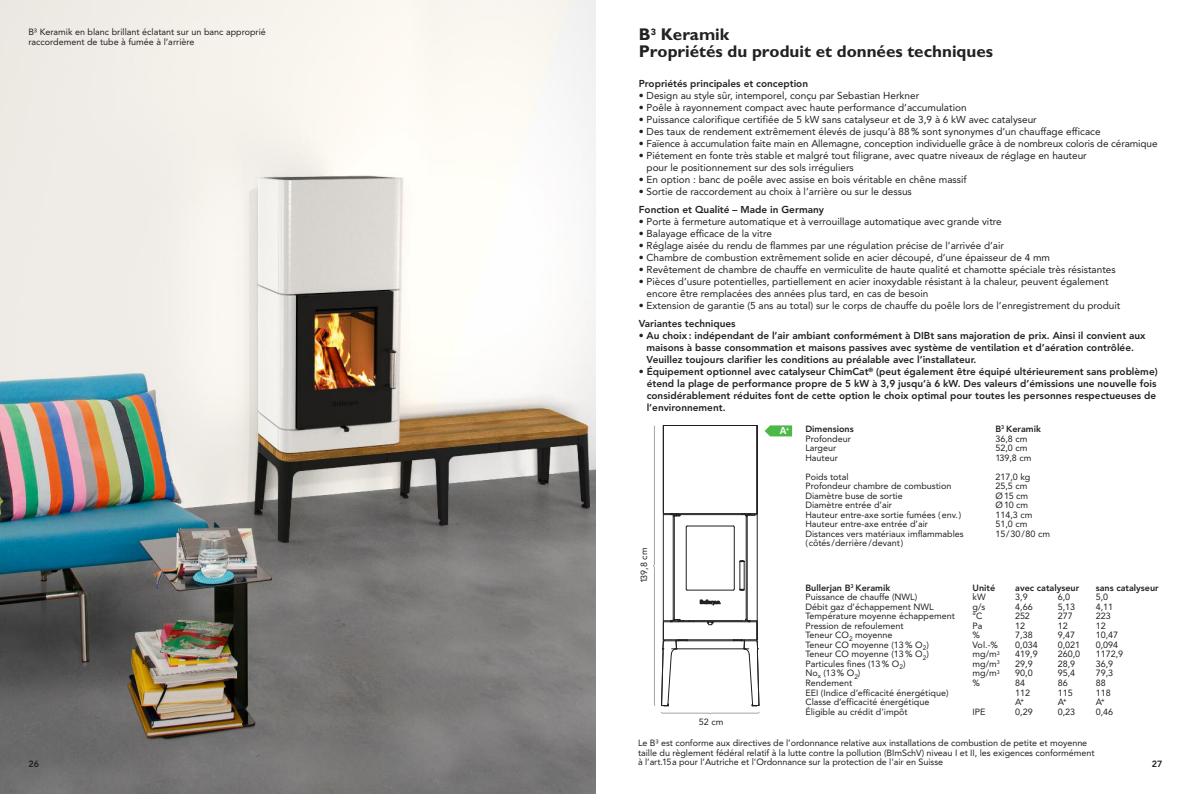
<style>
.page{position:relative;width:1191px;height:794px;background:#fff}
.page>*{position:absolute;margin:0;border:0;box-sizing:border-box;transform-origin:0 0}
.t1{font:700 17px/17px "Gill Sans CELT";color:#222021}
.t2{font:700 11px "Calibri";color:#fefefe}
.t3{font:10px/12px "Avenir LT";color:#222021}
.t4{font:800 10px/12px "Avenir LT";color:#222021}
.t5{font:9px/9.5px "Avenir LT";color:#222021}
.t6{font:800 9px "Avenir LT";color:#222021}
.s1{font-weight:800}
</style>
<div class="page">
<img style="left:0;top:0;width:595px;height:794px">
<svg style="left:700px;top:599px;width:20px;height:6px"></svg>
<hr style="left:680px;top:620px;width:65px;height:1px;background:#222021">
<hr style="left:746px;top:515px;width:1px;height:105px;background:#222021">
<hr style="left:674px;top:516px;width:1px;height:103px;background:#222021">
<hr style="left:686px;top:527px;width:1px;height:62px;background:#222021">
<hr style="left:687px;top:526px;width:46px;height:1px;background:#222021">
<hr style="left:734px;top:527px;width:1px;height:62px;background:#222021">
<hr style="left:687px;top:590px;width:46px;height:1px;background:#222021">
<svg style="left:733px;top:560px;width:12px;height:31px"></svg>
<svg style="left:707px;top:621px;width:6px;height:4px"></svg>
<hr style="left:676px;top:621px;width:31px;height:1px;background:#222021">
<hr style="left:676px;top:639px;width:68px;height:1px;background:#222021">
<hr style="left:713px;top:621px;width:31px;height:1px;background:#222021">
<hr style="left:757px;top:514px;width:1px;height:107px;background:#222021">
<hr style="left:747px;top:514px;width:1px;height:107px;background:#222021">
<hr style="left:663px;top:514px;width:1px;height:107px;background:#222021">
<hr style="left:673px;top:514px;width:1px;height:107px;background:#222021">
<hr style="left:676px;top:640px;width:68px;height:1px;background:#222021">
<hr style="left:676px;top:648px;width:68px;height:1px;background:#222021">
<svg style="left:733px;top:619px;width:26px;height:87px"></svg>
<svg style="left:661px;top:619px;width:33px;height:87px"></svg>
<svg style="left:663px;top:425px;width:95px;height:92px"></svg>
<svg style="left:653px;top:426px;width:2px;height:279px"></svg>
<svg style="left:661px;top:712px;width:98px;height:2px"></svg>
<svg style="left:764px;top:425px;width:28px;height:11px"></svg>
<p class="t5" style="left:28px;top:28px;width:239px">B³ Keramik en blanc brillant éclatant sur un banc approprié raccordement de tube à fumée à l’arrière</p>
<h1 class="t1" style="left:639px;top:27px;width:356px">B<sup>3</sup> Keramik<br>Propriétés du produit et données techniques</h1>
<p class="t4" style="left:639px;top:78px;width:171px">Propriétés principales et conception</p>
<p class="t3" style="left:639px;top:90px;width:282px"><span class="s1">•</span> Design au style sûr, intemporel, conçu par Sebastian Herkner</p>
<p class="t3" style="left:639px;top:102px;width:329px">• Poêle à rayonnement compact avec haute performance d’accumulation</p>
<p class="t3" style="left:639px;top:114px;width:399px">• Puissance calorifique certifiée de 5 kW sans catalyseur et de 3,9 à 6 kW avec catalyseur</p>
<p class="t3" style="left:639px;top:126px;width:463px">• Des taux de rendement extrêmement élevés de jusqu’à 88% sont synonymes d’un chauffage efficace</p>
<p class="t3" style="left:639px;top:138px;width:520px">• Faïence à accumulation faite main en Allemagne, conception individuelle grâce à de nombreux coloris de céramique</p>
<p class="t3" style="left:646px;top:150px;width:442px;text-indent:-8px">• Piétement en fonte très stable et malgré tout filigrane, avec quatre niveaux de réglage en hauteur pour le positionnement sur des sols irréguliers</p>
<p class="t3" style="left:639px;top:174px;width:329px">• En option : banc de poêle avec assise en bois véritable en chêne massif</p>
<p class="t3" style="left:639px;top:186px;width:274px">• Sortie de raccordement au choix à l’arrière ou sur le dessus</p>
<p class="t4" style="left:639px;top:204px;width:187px">Fonction et Qualité – Made in Germany</p>
<p class="t3" style="left:639px;top:216px;width:364px"><span class="s1">•</span> Porte à fermeture automatique et à verrouillage automatique avec grande vitre</p>
<p class="t3" style="left:639px;top:228px;width:135px">• Balayage efficace de la vitre</p>
<p class="t3" style="left:639px;top:240px;width:367px">• Réglage aisée du rendu de flammes par une régulation précise de l’arrivée d’air</p>
<p class="t3" style="left:639px;top:252px;width:413px">• Chambre de combustion extrêmement solide en acier découpé, d’une épaisseur de 4 mm</p>
<p class="t3" style="left:639px;top:264px;width:478px">• Revêtement de chambre de chauffe en vermiculite de haute qualité et chamotte spéciale très résistantes</p>
<p class="t3" style="left:646px;top:276px;width:463px;text-indent:-8px">• Pièces d’usure potentielles, partiellement en acier inoxydable résistant à la chaleur, peuvent également encore être remplacées des années plus tard, en cas de besoin</p>
<p class="t3" style="left:639px;top:300px;width:483px">• Extension de garantie (5 ans au total) sur le corps de chauffe du poêle lors de l’enregistrement du produit</p>
<p class="t4" style="left:639px;top:318px;width:98px">Variantes techniques</p>
<p class="t4" style="left:646px;top:330px;width:500px;text-indent:-8px">• Au choix: indépendant de l’air ambiant conformément à DIBt sans majoration de prix. Ainsi il convient aux maisons à basse consommation et maisons passives avec système de ventilation et d’aération contrôlée.<br>Veuillez toujours clarifier les conditions au préalable avec l’installateur.</p>
<p class="t4" style="left:646px;top:366px;width:512px;text-indent:-8px">• Équipement optionnel avec catalyseur ChimCat<sup>®</sup> (peut également être équipé ultérieurement sans problème) étend la plage de performance propre de 5 kW à 3,9 jusqu’à 6 kW. Des valeurs d’émissions une nouvelle fois considérablement réduites font de cette option le choix optimal pour toutes les personnes respectueuses de l’environnement.</p>
<p class="t5" style="left:640px;top:583px;width:37px;rotate:-90deg">139,8 cm</p>
<p class="t5" style="left:699px;top:718px;width:26px">52 cm</p>
<p class="t2" style="left:780px;top:424px;width:11px">A<sup>+</sup></p>
<p class="t6" style="left:805px;top:425px;width:50px">Dimensions</p>
<p class="t5" style="left:805px;top:434px;width:47px">Profondeur<br>Largeur<br>Hauteur</p>
<p class="t5" style="left:805px;top:472px;width:160px">Poids total<br>Profondeur chambre de combustion<br>Diamètre buse de sortie<br>Diamètre entrée d’air<br>Hauteur entre-axe sortie fumées (env.)<br>Hauteur entre-axe entrée d’air<br>Distances vers matériaux imflammables (côtés/derrière/devant)</p>
<p class="t5" style="left:995px;top:425px;width:47px"><span class="s1">B</span><sup>3</sup> <span class="s1">Keramik<br></span>36,8 cm<br>52,0 cm<br>139,8 cm</p>
<p class="t5" style="left:995px;top:472px;width:56px">217,0 kg<br>25,5 cm<br>Ø15 cm<br>Ø10 cm<br>114,3 cm<br>51,0 cm<br>15/30/80 cm</p>
<p class="t5" style="left:805px;top:584px;width:151px"><span class="s1">Bullerjan B</span><sup>3</sup> <span class="s1">Keramik<br></span>Puissance de chauffe (NWL)<br>Débit gaz d’échappement NWL<br>Température moyenne échappement<br>Pression de refoulement<br>Teneur CO<sub>2</sub> moyenne<br>Teneur CO moyenne (13% O<sub>2</sub>)<br>Teneur CO moyenne (13% O<sub>2</sub>)<br>Particules fines (13% O<sub>2</sub>)<br>No<sub>x</sub> (13% O<sub>2</sub>)<br>Rendement<br>EEI (Indice d’efficacité énergétique)<br>Classe d’efficacité énergétique<br>Éligible au crédit d'impôt</p>
<p class="t6" style="left:972px;top:584px;width:24px">Unité</p>
<p class="t5" style="left:972px;top:593px;width:29px">kW g/s<br>°C<br>Pa<br>%<br>Vol.-% mg/m<sup>3 </sup>mg/m<sup>3 </sup>mg/m<sup>3 </sup>%</p>
<p class="t5" style="left:972px;top:707px;width:15px">IPE</p>
<p class="t6" style="left:1015px;top:584px;width:66px">avec catalyseur</p>
<p class="t5" style="left:1015px;top:593px;width:14px">3,9</p>
<p class="t5" style="left:1057px;top:593px;width:14px">6,0</p>
<p class="t5" style="left:1015px;top:603px;width:19px">4,66</p>
<p class="t5" style="left:1057px;top:603px;width:19px">5,13</p>
<p class="t5" style="left:1015px;top:612px;width:16px">252</p>
<p class="t5" style="left:1057px;top:612px;width:17px">277</p>
<p class="t5" style="left:1015px;top:622px;width:12px">12</p>
<p class="t5" style="left:1057px;top:622px;width:12px">12</p>
<p class="t5" style="left:1015px;top:631px;width:19px">7,38</p>
<p class="t5" style="left:1057px;top:631px;width:19px">9,47</p>
<p class="t5" style="left:1015px;top:641px;width:24px">0,034</p>
<p class="t5" style="left:1057px;top:641px;width:24px">0,021</p>
<p class="t5" style="left:1015px;top:650px;width:24px">419,9</p>
<p class="t5" style="left:1057px;top:650px;width:24px">260,0</p>
<p class="t5" style="left:1015px;top:660px;width:19px">29,9</p>
<p class="t5" style="left:1057px;top:660px;width:19px">28,9</p>
<p class="t5" style="left:1015px;top:669px;width:19px">90,0</p>
<p class="t5" style="left:1057px;top:669px;width:19px">95,4</p>
<p class="t5" style="left:1015px;top:679px;width:12px">84</p>
<p class="t5" style="left:1057px;top:679px;width:12px">86</p>
<p class="t5" style="left:1015px;top:688px;width:17px">112</p>
<p class="t5" style="left:1057px;top:688px;width:17px">115</p>
<p class="t5" style="left:1015px;top:698px;width:11px">A<sup>+</sup></p>
<p class="t5" style="left:1057px;top:698px;width:11px">A<sup>+</sup></p>
<p class="t5" style="left:1015px;top:707px;width:19px">0,29</p>
<p class="t5" style="left:1057px;top:707px;width:19px">0,23</p>
<p class="t6" style="left:1095px;top:584px;width:64px">sans catalyseur</p>
<p class="t5" style="left:1095px;top:593px;width:29px">5,0<br>4,11<br>223<br>12<br>10,47<br>0,094<br>1172,9<br>36,9<br>79,3<br>88<br>118<br>A<sup>+<br></sup>0,46</p>
<p class="t5" style="left:638px;top:739px;width:458px">Le B³ est conforme aux directives de l’ordonnance relative aux installations de combustion de petite et moyenne taille du règlement fédéral relatif à la lutte contre la pollution (BImSchV) niveau I et II, les exigences conformément à l’art.15a pour l’Autriche et l'Ordonnance sur la protection de l'air en Suisse</p>
<p class="t6" style="left:28px;top:760px;width:12px">26</p>
<p class="t6" style="left:1152px;top:760px;width:12px">27</p>
</div>
